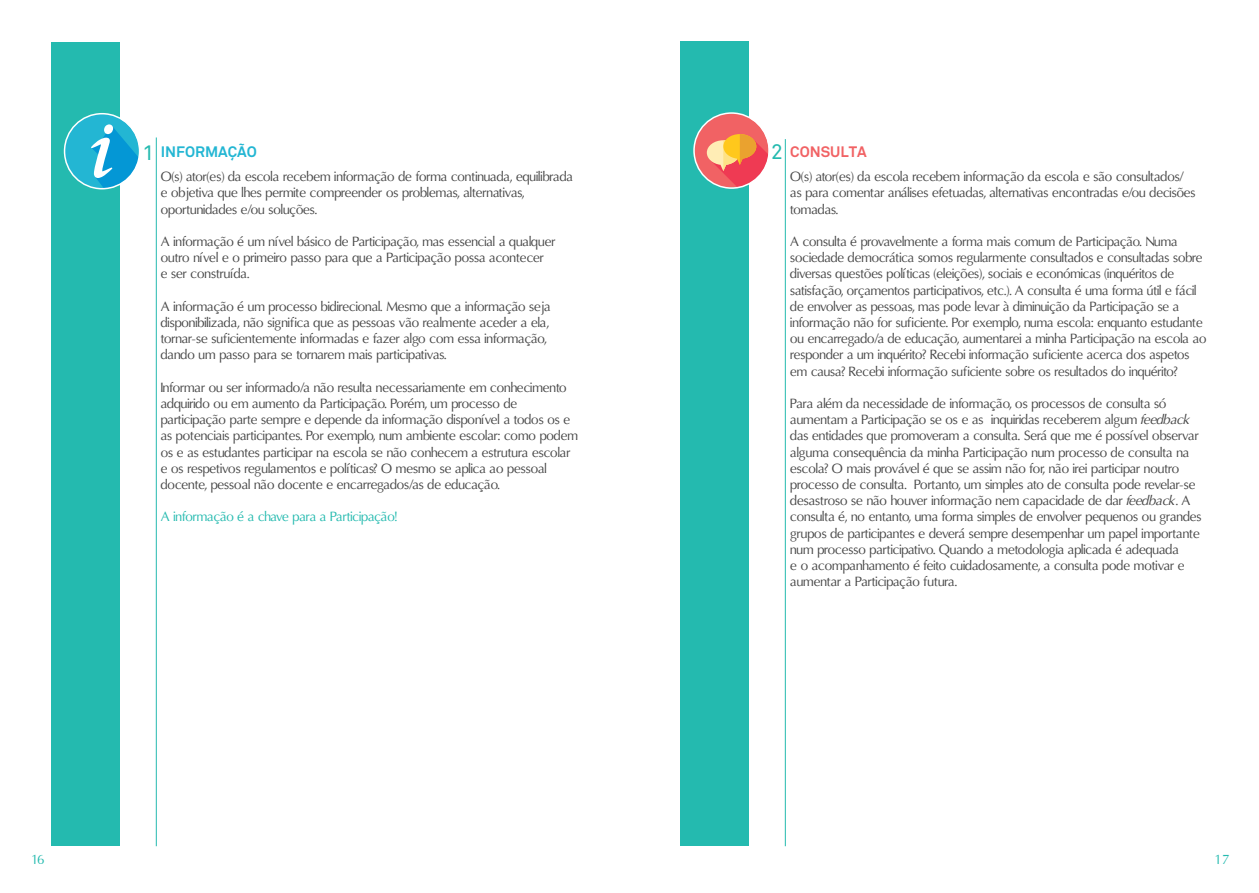
<style>
.page{position:relative;width:1259px;height:893px;background:#fff}
.page>*{position:absolute;margin:0;border:0;box-sizing:border-box;transform-origin:0 0}
.t1{font:700 15px "Akkurat";color:#23b6d3}
.t2{font:700 15px "Akkurat";color:#f16264}
.t3{font:13.5px/16.2px "Oregon LDO";color:#464646}
.t4{font:13.5px "Oregon LDO";color:#24baaf}
.t5{font:13.5px "Optima";color:#24baaf}
.s1{font-weight:400;font-size:21px;color:#24baaf}
.s2{font-style:italic}
</style>
<div class="page">
<div style="left:51px;top:43px;width:69px;height:803px;background:#24baaf"></div>
<div style="left:680px;top:42px;width:69px;height:804px;background:#24baaf"></div>
<hr style="left:156px;top:137px;width:1px;height:709px;background:#24baaf">
<div style="left:694px;top:113px;width:74px;height:75px;background:#f16264;border-radius:50%"></div>
<svg style="left:707px;top:134px;width:60px;height:53px"></svg>
<div style="left:693px;top:112px;width:77px;height:77px;border:2px solid #fff;border-radius:50%"></div>
<div style="left:65px;top:114px;width:74px;height:74px;background:#23b6d3;border-radius:50%"></div>
<svg style="left:91px;top:124px;width:46px;height:64px"></svg>
<div style="left:64px;top:113px;width:76px;height:76px;border:2px solid #fff;border-radius:50%"></div>
<hr style="left:785px;top:139px;width:1px;height:707px;background:#24baaf">
<p class="t1" style="left:143px;top:142px;width:116px"><span class="s1">1</span> INFORMAÇÃO</p>
<p class="t3" style="left:161px;top:169px;width:414px">O(s) ator(es) da escola recebem informação de forma continuada, equilibrada e objetiva que lhes permite compreender os problemas, alternativas, oportunidades e/ou soluções.</p>
<p class="t3" style="left:161px;top:234px;width:396px">A informação é um nível básico de Participação, mas essencial a qualquer outro nível e o primeiro passo para que a Participação possa acontecer<br>e ser construída.</p>
<p class="t3" style="left:161px;top:298px;width:391px">A informação é um processo bidirecional. Mesmo que a informação seja disponibilizada, não significa que as pessoas vão realmente aceder a ela, tornar-se suficientemente informadas e fazer algo com essa informação, dando um passo para se tornarem mais participativas.</p>
<p class="t3" style="left:161px;top:379px;width:419px">Informar ou ser informado/a não resulta necessariamente em conhecimento adquirido ou em aumento da Participação. Porém, um processo de participação parte sempre e depende da informação disponível a todos os e as potenciais participantes. Por exemplo, num ambiente escolar: como podem os e as estudantes participar na escola se não conhecem a estrutura escolar e os respetivos regulamentos e políticas? O mesmo se aplica ao pessoal docente, pessoal não docente e encarregados/as de educação.</p>
<p class="t4" style="left:161px;top:509px;width:238px">A informação é a chave para a Participação!</p>
<p class="t2" style="left:771px;top:142px;width:97px"><span class="s1">2</span> CONSULTA</p>
<p class="t3" style="left:790px;top:169px;width:407px">O(s) ator(es) da escola recebem informação da escola e são consultados/ as para comentar análises efetuadas, alternativas encontradas e/ou decisões tomadas.</p>
<p class="t3" style="left:790px;top:234px;width:417px">A consulta é provavelmente a forma mais comum de Participação. Numa sociedade democrática somos regularmente consultados e consultadas sobre diversas questões políticas (eleições), sociais e económicas (inquéritos de satisfação, orçamentos participativos, etc.). A consulta é uma forma útil e fácil de envolver as pessoas, mas pode levar à diminuição da Participação se a informação não for suficiente. Por exemplo, numa escola: enquanto estudante ou encarregado/a de educação, aumentarei a minha Participação na escola ao responder a um inquérito? Recebi informação suficiente acerca dos aspetos em causa? Recebi informação suficiente sobre os resultados do inquérito?</p>
<p class="t3" style="left:790px;top:396px;width:413px">Para além da necessidade de informação, os processos de consulta só aumentam a Participação se os e as inquiridas receberem algum <span class="s2">feedback </span>das entidades que promoveram a consulta. Será que me é possível observar alguma consequência da minha Participação num processo de consulta na escola? O mais provável é que se assim não for, não irei participar noutro processo de consulta. Portanto, um simples ato de consulta pode revelar-se desastroso se não houver informação nem capacidade de dar <span class="s2">feedback</span>. A consulta é, no entanto, uma forma simples de envolver pequenos ou grandes grupos de participantes e deverá sempre desempenhar um papel importante num processo participativo. Quando a metodologia aplicada é adequada<br>e o acompanhamento é feito cuidadosamente, a consulta pode motivar e aumentar a Participação futura.</p>
<p class="t5" style="left:31px;top:852px;width:15px">16</p>
<p class="t5" style="left:1214px;top:853px;width:17px">17</p>
</div>
